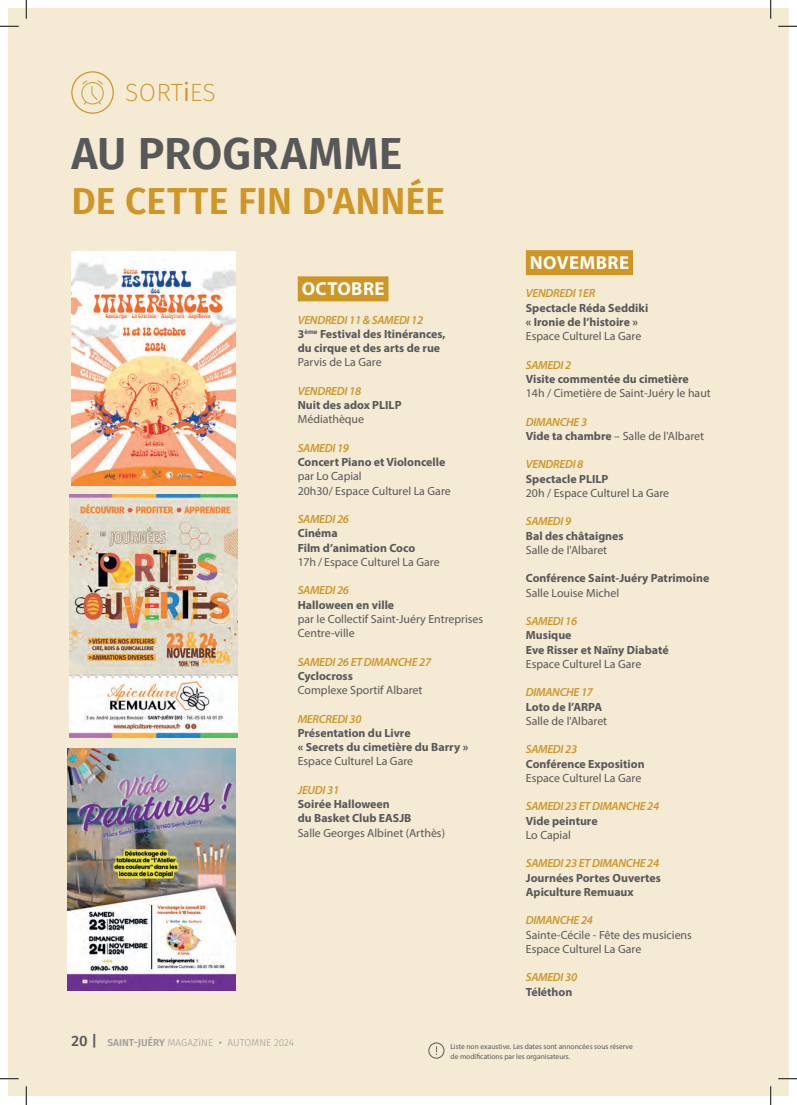
<style>
.page{position:relative;width:797px;height:1105px;background:#fff}
.page>*{position:absolute;margin:0;border:0;box-sizing:border-box;transform-origin:0 0}
.t1{font:600 44.75px "Fira Sans";letter-spacing:.005em;color:#57585a}
.t2{font:600 37.5px "Fira Sans";color:#cf9625}
.t3{font:200 25px "Fira Sans";letter-spacing:.005em;color:#cf9625}
.t4{font:700 18.75px "Myriad Pro";letter-spacing:.02em;color:#fff}
.t5{font:700 11.88px/14.2px "Myriad Pro";color:#57585a}
.t6{font:11.88px/14.2px "Myriad Pro";color:#57585a}
.t7{font:italic 11.88px "Myriad Variable Concept";letter-spacing:-.025em;color:#cf9625}
.t8{font:300 10px "Fira Sans";letter-spacing:.005em;color:#9d9fa2}
.t9{font:7.5px/10px "Myriad Pro";color:#57585a}
.s1{font-weight:400}
.s2{font-weight:700}
.s3{font-weight:500;font-size:15px;color:#57585a}
.s4{font-weight:600}
</style>
<div class="page">
<div style="left:9px;top:9px;width:779px;height:1087px;background:#f5ead4"></div>
<div style="left:298px;top:276px;width:90px;height:25px;background:#cf9625"></div>
<div style="left:526px;top:250px;width:107px;height:25px;background:#cf9625"></div>
<img style="left:72px;top:251px;width:164px;height:234px">
<img style="left:68px;top:749px;width:168px;height:242px">
<img style="left:70px;top:495px;width:168px;height:242px">
<div style="left:428px;top:1042px;width:16px;height:16px;border:1px solid #57585a;border-radius:50%"></div>
<div style="left:71px;top:71px;width:43px;height:43px;border:1px solid #cf9625;border-radius:50%"></div>
<svg style="left:81px;top:80px;width:23px;height:25px"></svg>
<svg style="left:0;top:25px;width:19px;height:2px"></svg>
<svg style="left:778px;top:25px;width:19px;height:2px"></svg>
<svg style="left:0;top:1078px;width:19px;height:1px"></svg>
<svg style="left:778px;top:1078px;width:19px;height:1px"></svg>
<svg style="left:25px;top:0;width:2px;height:19px"></svg>
<svg style="left:25px;top:1086px;width:2px;height:19px"></svg>
<svg style="left:770px;top:0;width:1px;height:19px"></svg>
<svg style="left:770px;top:1086px;width:1px;height:19px"></svg>
<h3 class="t3" style="left:125px;top:75px;width:92px">SORT<span class="s1">i</span>ES</h3>
<h1 class="t1" style="left:71px;top:117px;width:332px">AU PROGRAMME</h1>
<h2 class="t2" style="left:71px;top:170px;width:375px">DE CETTE FIN D'ANNÉE</h2>
<h3 class="t4" style="left:302px;top:277px;width:84px">OCTOBRE</h3>
<p class="t7" style="left:298px;top:313px;width:127px">VENDREDI 11 &amp; SAMEDI 12</p>
<p class="t5" style="left:298px;top:326px;width:149px">3<sup>ème</sup> Festival des Itinérances, du cirque et des arts de rue</p>
<p class="t6" style="left:298px;top:355px;width:85px">Parvis de La Gare</p>
<p class="t7" style="left:298px;top:384px;width:65px">VENDREDI 18</p>
<p class="t5" style="left:298px;top:398px;width:105px">Nuit des adox PLILP</p>
<p class="t6" style="left:298px;top:412px;width:68px">Médiathèque</p>
<p class="t7" style="left:298px;top:441px;width:53px">SAMEDI 19</p>
<p class="t5" style="left:298px;top:455px;width:149px">Concert Piano et Violoncelle</p>
<p class="t6" style="left:298px;top:469px;width:154px">par Lo Capial<br>20h30/ Espace Culturel La Gare</p>
<p class="t7" style="left:298px;top:512px;width:53px">SAMEDI 26</p>
<p class="t5" style="left:298px;top:526px;width:119px">Cinéma<br>Film d’animation Coco</p>
<p class="t6" style="left:298px;top:555px;width:143px">17h / Espace Culturel La Gare</p>
<p class="t7" style="left:298px;top:583px;width:53px">SAMEDI 26</p>
<p class="t5" style="left:298px;top:597px;width:98px">Halloween en ville</p>
<p class="t6" style="left:298px;top:612px;width:187px">par le Collectif Saint-Juéry Entreprises<br>Centre-ville</p>
<p class="t7" style="left:298px;top:655px;width:135px">SAMEDI 26 ET DIMANCHE 27</p>
<p class="t5" style="left:298px;top:668px;width:57px">Cyclocross</p>
<p class="t6" style="left:298px;top:683px;width:126px">Complexe Sportif Albaret</p>
<p class="t7" style="left:298px;top:712px;width:65px">MERCREDI 30</p>
<p class="t5" style="left:298px;top:725px;width:172px">Présentation du Livre<br>« Secrets du cimetière du Barry »</p>
<p class="t6" style="left:298px;top:754px;width:117px">Espace Culturel La Gare</p>
<p class="t7" style="left:298px;top:783px;width:43px">JEUDI 31</p>
<p class="t5" style="left:298px;top:797px;width:115px">Soirée Halloween<br>du Basket Club EASJB</p>
<p class="t6" style="left:298px;top:825px;width:149px">Salle Georges Albinet (Arthès)</p>
<h3 class="t4" style="left:530px;top:250px;width:101px">NOVEMBRE</h3>
<p class="t7" style="left:526px;top:286px;width:71px">VENDREDI 1ER</p>
<p class="t5" style="left:526px;top:300px;width:124px">Spectacle Réda Seddiki « Ironie de l’histoire »</p>
<p class="t6" style="left:526px;top:329px;width:117px">Espace Culturel La Gare</p>
<p class="t7" style="left:526px;top:358px;width:47px">SAMEDI 2</p>
<p class="t5" style="left:526px;top:371px;width:164px">Visite commentée du cimetière</p>
<p class="t6" style="left:526px;top:386px;width:186px">14h / Cimetière de Saint-Juéry le haut</p>
<p class="t7" style="left:526px;top:415px;width:63px">DIMANCHE 3</p>
<p class="t6" style="left:526px;top:429px;width:180px"><span class="s2">Vide ta chambre</span> – Salle de l'Albaret</p>
<p class="t7" style="left:526px;top:457px;width:59px">VENDREDI 8</p>
<p class="t5" style="left:526px;top:471px;width:84px">Spectacle PLILP</p>
<p class="t6" style="left:526px;top:486px;width:145px">20h / Espace Culturel La Gare</p>
<p class="t7" style="left:526px;top:514px;width:47px">SAMEDI 9</p>
<p class="t5" style="left:526px;top:528px;width:99px">Bal des châtaignes</p>
<p class="t6" style="left:526px;top:543px;width:83px">Salle de l'Albaret</p>
<p class="t5" style="left:526px;top:571px;width:185px">Conférence Saint-Juéry Patrimoine</p>
<p class="t6" style="left:526px;top:585px;width:95px">Salle Louise Michel</p>
<p class="t7" style="left:526px;top:614px;width:53px">SAMEDI 16</p>
<p class="t5" style="left:526px;top:628px;width:144px">Musique<br>Eve Risser et Naïny Diabaté</p>
<p class="t6" style="left:526px;top:657px;width:117px">Espace Culturel La Gare</p>
<p class="t7" style="left:526px;top:685px;width:69px">DIMANCHE 17</p>
<p class="t5" style="left:526px;top:699px;width:78px">Loto de l’ARPA</p>
<p class="t6" style="left:526px;top:714px;width:83px">Salle de l'Albaret</p>
<p class="t7" style="left:526px;top:742px;width:53px">SAMEDI 23</p>
<p class="t5" style="left:526px;top:756px;width:120px">Conférence Exposition</p>
<p class="t6" style="left:526px;top:771px;width:117px">Espace Culturel La Gare</p>
<p class="t7" style="left:526px;top:799px;width:135px">SAMEDI 23 ET DIMANCHE 24</p>
<p class="t5" style="left:526px;top:813px;width:73px">Vide peinture</p>
<p class="t6" style="left:526px;top:828px;width:47px">Lo Capial</p>
<p class="t7" style="left:526px;top:856px;width:135px">SAMEDI 23 ET DIMANCHE 24</p>
<p class="t5" style="left:526px;top:870px;width:136px">Journées Portes Ouvertes<br>Apiculture Remuaux</p>
<p class="t7" style="left:526px;top:913px;width:69px">DIMANCHE 24</p>
<p class="t6" style="left:526px;top:927px;width:167px">Sainte-Cécile - Fête des musiciens<br>Espace Culturel La Gare</p>
<p class="t7" style="left:526px;top:970px;width:53px">SAMEDI 30</p>
<p class="t5" style="left:526px;top:984px;width:48px">Téléthon</p>
<p class="t8" style="left:71px;top:1036px;width:224px"><span class="s3">20 |</span> <span class="s4">SAINT-JUÉRY</span> MAGAZ<span class="s1">i</span>NE <span class="s1">•</span> AUTOMNE 2024</p>
<p class="t9" style="left:450px;top:1041px;width:184px">Liste non exaustive. Les dates sont annoncées sous réserve de modifications par les organisateurs.</p>
</div>
